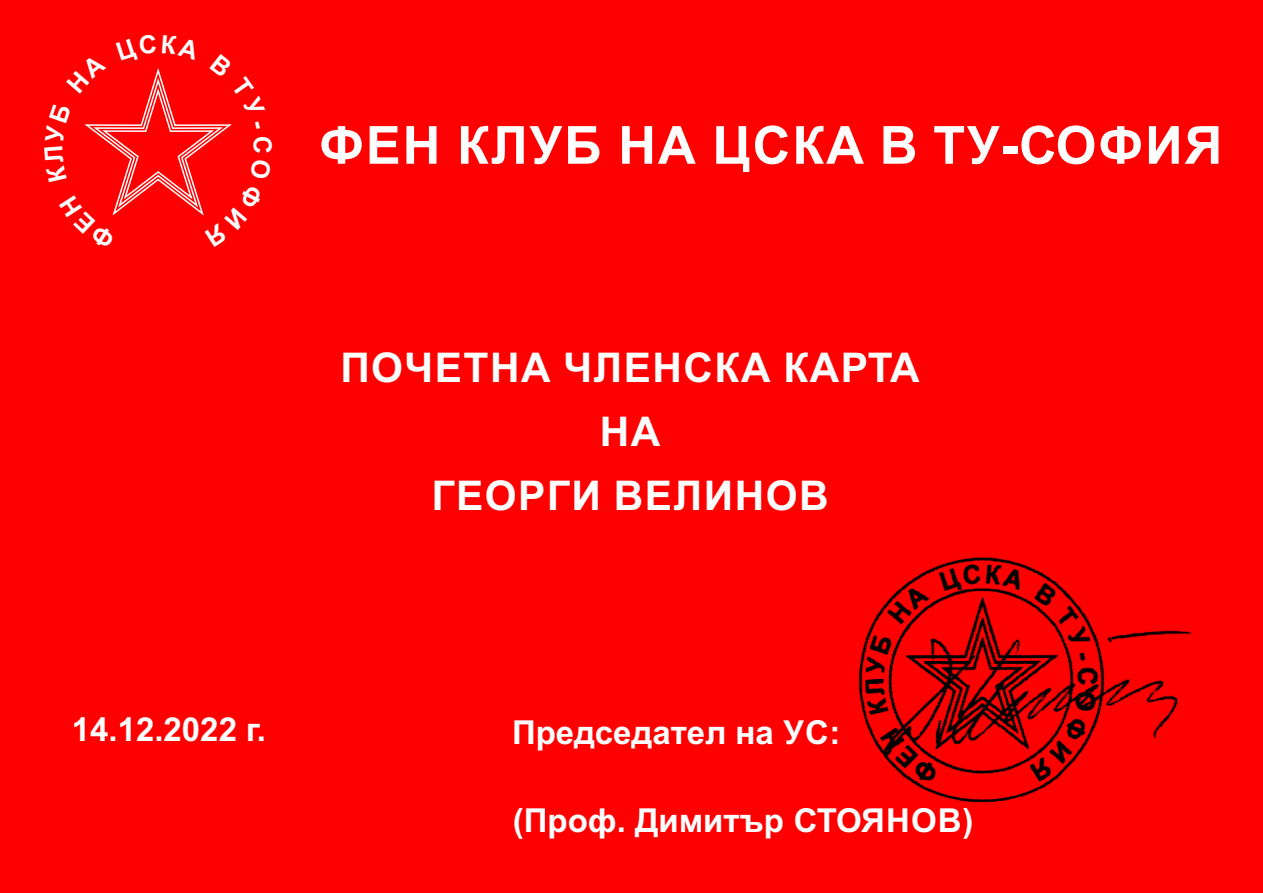
<style>
.page{position:relative;width:1263px;height:893px;background:#f00}
.page>*{position:absolute;margin:0;border:0;box-sizing:border-box;transform-origin:0 0}
.t1{font:700 52.5px "Arial";letter-spacing:.035em;color:#fff}
.t2{font:700 40.95px/64.1px "Arial";letter-spacing:.035em;color:#fff;text-align:center}
.t3{font:700 33px "Arial";color:#fff}
</style>
<div class="page">
<img style="left:858px;top:557px;width:335px;height:246px">
<svg style="left:84px;top:68px;width:148px;height:148px"></svg>
<h1 class="t1" style="left:319px;top:125px;width:905px">ФЕН КЛУБ НА ЦСКА В ТУ-СОФИЯ</h1>
<p class="t2" style="left:340px;top:340px;width:581px">ПОЧЕТНА ЧЛЕНСКА КАРТА<br>НА<br>ГЕОРГИ ВЕЛИНОВ</p>
<p class="t3" style="left:72px;top:717px;width:195px">14.12.2022 г.</p>
<p class="t3" style="left:512px;top:720px;width:330px">Председател на УС:</p>
<p class="t3" style="left:513px;top:808px;width:462px">(Проф. Димитър СТОЯНОВ)</p>
</div>
